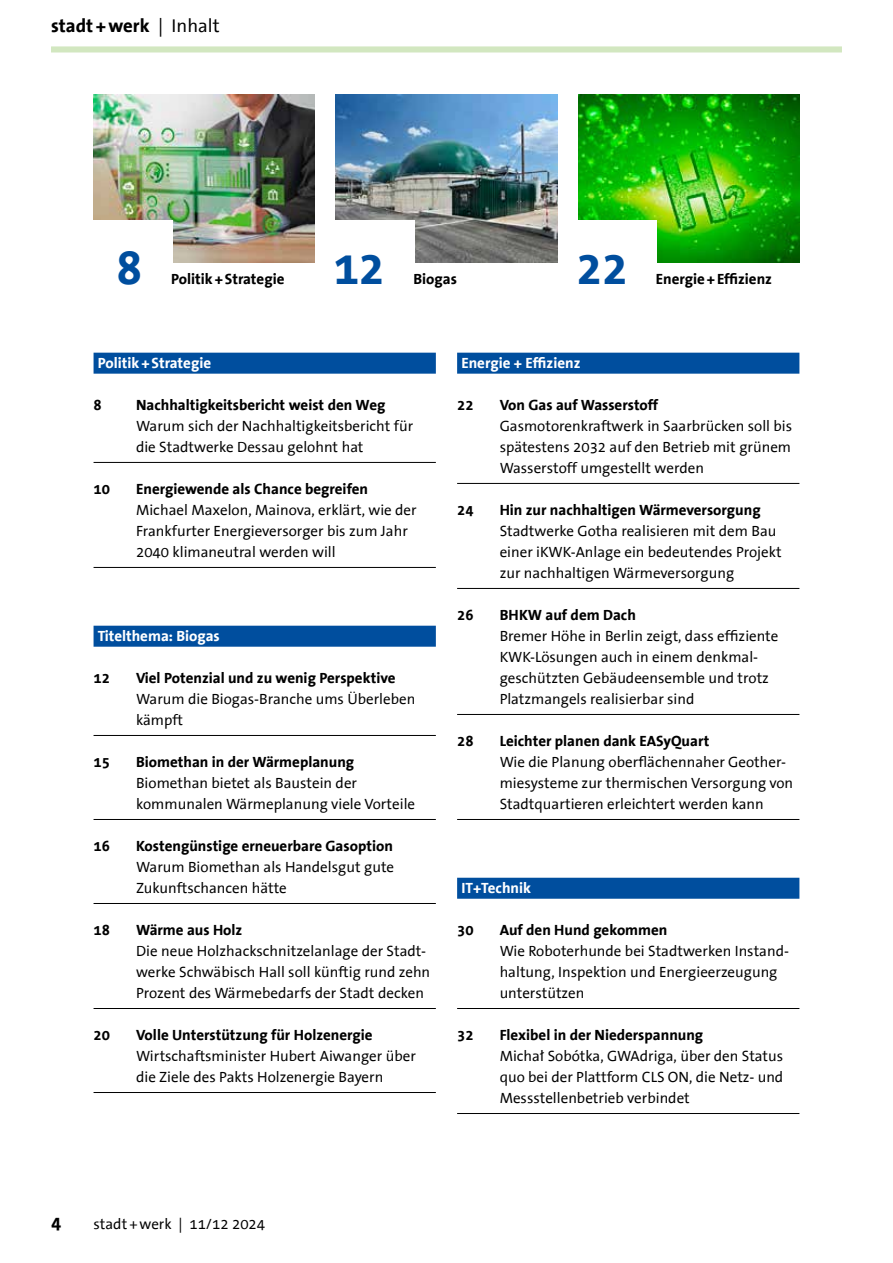
<style>
.page{position:relative;width:893px;height:1263px;background:#fff}
.page>*{position:absolute;margin:0;border:0;box-sizing:border-box;transform-origin:0 0}
.t1{font:700 48px "The Sans Office";color:#004e9e}
.t2{font:700 18.75px "The Sans Office";color:#000}
.t3{font:15px/21px "The Sans Office";color:#000}
.t4{font:700 15px "The Sans Office";color:#000}
.t5{font:700 15px "The Sans Office";color:#fff}
.s1{font-weight:400}
</style>
<div class="page">
<div style="left:51px;top:46px;width:791px;height:6px;background:#d2e7c0"></div>
<img style="left:578px;top:95px;width:221px;height:168px">
<div style="left:568px;top:220px;width:89px;height:77px;background:#fff"></div>
<img style="left:94px;top:95px;width:221px;height:167px">
<div style="left:51px;top:220px;width:121px;height:84px;background:#fff"></div>
<div style="left:94px;top:353px;width:342px;height:21px;background:#004e9e"></div>
<hr style="left:94px;top:462px;width:342px;height:1px;background:#000">
<hr style="left:94px;top:567px;width:342px;height:1px;background:#000">
<div style="left:94px;top:626px;width:342px;height:21px;background:#004e9e"></div>
<hr style="left:94px;top:735px;width:342px;height:1px;background:#000">
<hr style="left:94px;top:819px;width:342px;height:1px;background:#000">
<hr style="left:94px;top:903px;width:342px;height:1px;background:#000">
<hr style="left:94px;top:1008px;width:342px;height:1px;background:#000">
<hr style="left:94px;top:1092px;width:342px;height:1px;background:#000">
<div style="left:457px;top:353px;width:342px;height:21px;background:#004e9e"></div>
<hr style="left:457px;top:483px;width:342px;height:1px;background:#000">
<hr style="left:457px;top:588px;width:342px;height:1px;background:#000">
<hr style="left:457px;top:714px;width:342px;height:1px;background:#000">
<hr style="left:457px;top:819px;width:342px;height:1px;background:#000">
<div style="left:457px;top:878px;width:342px;height:21px;background:#004e9e"></div>
<hr style="left:457px;top:1008px;width:342px;height:1px;background:#000">
<hr style="left:457px;top:1113px;width:342px;height:1px;background:#000">
<img style="left:336px;top:95px;width:221px;height:168px">
<div style="left:329px;top:220px;width:86px;height:79px;background:#fff"></div>
<p class="t2" style="left:51px;top:15px;width:170px">stadt +werk <span class="s1">| Inhalt</span></p>
<h1 class="t1" style="left:116px;top:242px;width:28px">8</h1>
<p class="t4" style="left:171px;top:271px;width:115px">Politik+Strategie</p>
<h1 class="t1" style="left:333px;top:242px;width:53px">12</h1>
<p class="t4" style="left:414px;top:271px;width:45px">Biogas</p>
<h1 class="t1" style="left:576px;top:242px;width:53px">22</h1>
<p class="t4" style="left:656px;top:271px;width:118px">Energie+Effizienz</p>
<p class="t5" style="left:98px;top:355px;width:115px">Politik+Strategie</p>
<p class="t4" style="left:94px;top:397px;width:10px">8</p>
<p class="t4" style="left:136px;top:397px;width:251px">Nachhaltigkeitsbericht weist den Weg</p>
<p class="t3" style="left:136px;top:416px;width:279px">Warum sich der Nachhaltigkeitsbericht für die Stadtwerke Dessau gelohnt hat</p>
<p class="t4" style="left:94px;top:481px;width:18px">10</p>
<p class="t4" style="left:136px;top:481px;width:233px">Energiewende als Chance begreifen</p>
<p class="t3" style="left:136px;top:500px;width:282px">Michael Maxelon, Mainova, erklärt, wie der<br>Frankfurter Energieversorger bis zum Jahr<br>2040 klimaneutral werden will</p>
<p class="t5" style="left:98px;top:628px;width:124px">Titelthema: Biogas</p>
<p class="t4" style="left:94px;top:670px;width:18px">12</p>
<p class="t4" style="left:136px;top:670px;width:261px">Viel Potenzial und zu wenig Perspektive</p>
<p class="t3" style="left:136px;top:689px;width:281px">Warum die Biogas-Branche ums Überleben kämpft</p>
<p class="t4" style="left:94px;top:754px;width:18px">15</p>
<p class="t4" style="left:136px;top:754px;width:220px">Biomethan in der Wärmeplanung</p>
<p class="t3" style="left:136px;top:773px;width:281px">Biomethan bietet als Baustein der kommunalen Wärmeplanung viele Vorteile</p>
<p class="t4" style="left:94px;top:838px;width:18px">16</p>
<p class="t4" style="left:136px;top:838px;width:258px">Kostengünstige erneuerbare Gasoption</p>
<p class="t3" style="left:136px;top:857px;width:260px">Warum Biomethan als Handelsgut gute<br>Zukunftschancen hätte</p>
<p class="t4" style="left:94px;top:922px;width:18px">18</p>
<p class="t4" style="left:136px;top:922px;width:108px">Wärme aus Holz</p>
<p class="t3" style="left:136px;top:941px;width:296px">Die neue Holzhackschnitzelanlage der Stadt&shy;werke Schwäbisch Hall soll künftig rund zehn<br>Prozent des Wärmebedarfs der Stadt decken</p>
<p class="t4" style="left:94px;top:1027px;width:18px">20</p>
<p class="t4" style="left:136px;top:1027px;width:238px">Volle Unterstützung für Holzenergie</p>
<p class="t3" style="left:136px;top:1046px;width:281px">Wirtschaftsminister Hubert Aiwanger über die Ziele des Pakts Holzenergie Bayern</p>
<p class="t5" style="left:461px;top:355px;width:121px">Energie + Effizienz</p>
<p class="t4" style="left:457px;top:397px;width:18px">22</p>
<p class="t4" style="left:500px;top:397px;width:160px">Von Gas auf Wasserstoff</p>
<p class="t3" style="left:500px;top:416px;width:294px;text-align:justify">Gasmotorenkraftwerk in Saarbrücken soll bis spätestens 2032 auf den Betrieb mit grünem Wasserstoff umgestellt werden</p>
<p class="t4" style="left:457px;top:502px;width:18px">24</p>
<p class="t4" style="left:500px;top:502px;width:262px">Hin zur nachhaltigen Wärmeversorgung</p>
<p class="t3" style="left:500px;top:521px;width:283px">Stadtwerke Gotha realisieren mit dem Bau einer iKWK-Anlage ein bedeutendes Projekt zur nachhaltigen Wärmeversorgung</p>
<p class="t4" style="left:457px;top:607px;width:18px">26</p>
<p class="t4" style="left:500px;top:607px;width:138px">BHKW auf dem Dach</p>
<p class="t3" style="left:500px;top:626px;width:280px">Bremer Höhe in Berlin zeigt, dass effiziente KWK-Lösungen auch in einem denkmal&shy;geschützten Gebäudeensemble und trotz Platzmangels realisierbar sind</p>
<p class="t4" style="left:457px;top:733px;width:18px">28</p>
<p class="t4" style="left:500px;top:733px;width:211px">Leichter planen dank EASyQuart</p>
<p class="t3" style="left:500px;top:752px;width:295px">Wie die Planung oberflächennaher Geother&shy;miesysteme zur thermischen Versorgung von<br>Stadtquartieren erleichtert werden kann</p>
<p class="t5" style="left:461px;top:880px;width:71px">IT+Technik</p>
<p class="t4" style="left:457px;top:922px;width:18px">30</p>
<p class="t4" style="left:500px;top:922px;width:169px">Auf den Hund gekommen</p>
<p class="t3" style="left:500px;top:941px;width:291px">Wie Roboterhunde bei Stadtwerken Instand&shy;haltung, Inspektion und Energieerzeugung unterstützen</p>
<p class="t4" style="left:457px;top:1027px;width:18px">32</p>
<p class="t4" style="left:500px;top:1027px;width:205px">Flexibel in der Niederspannung</p>
<p class="t3" style="left:500px;top:1046px;width:285px;text-align:justify">Michał Sobótka, GWAdriga, über den Status quo bei der Plattform CLS ON, die Netz- und Messstellenbetrieb verbindet</p>
<p class="t2" style="left:51px;top:1212px;width:12px">4</p>
<p class="t3" style="left:94px;top:1214px;width:173px">stadt +werk | 11/12 2024</p>
</div>
